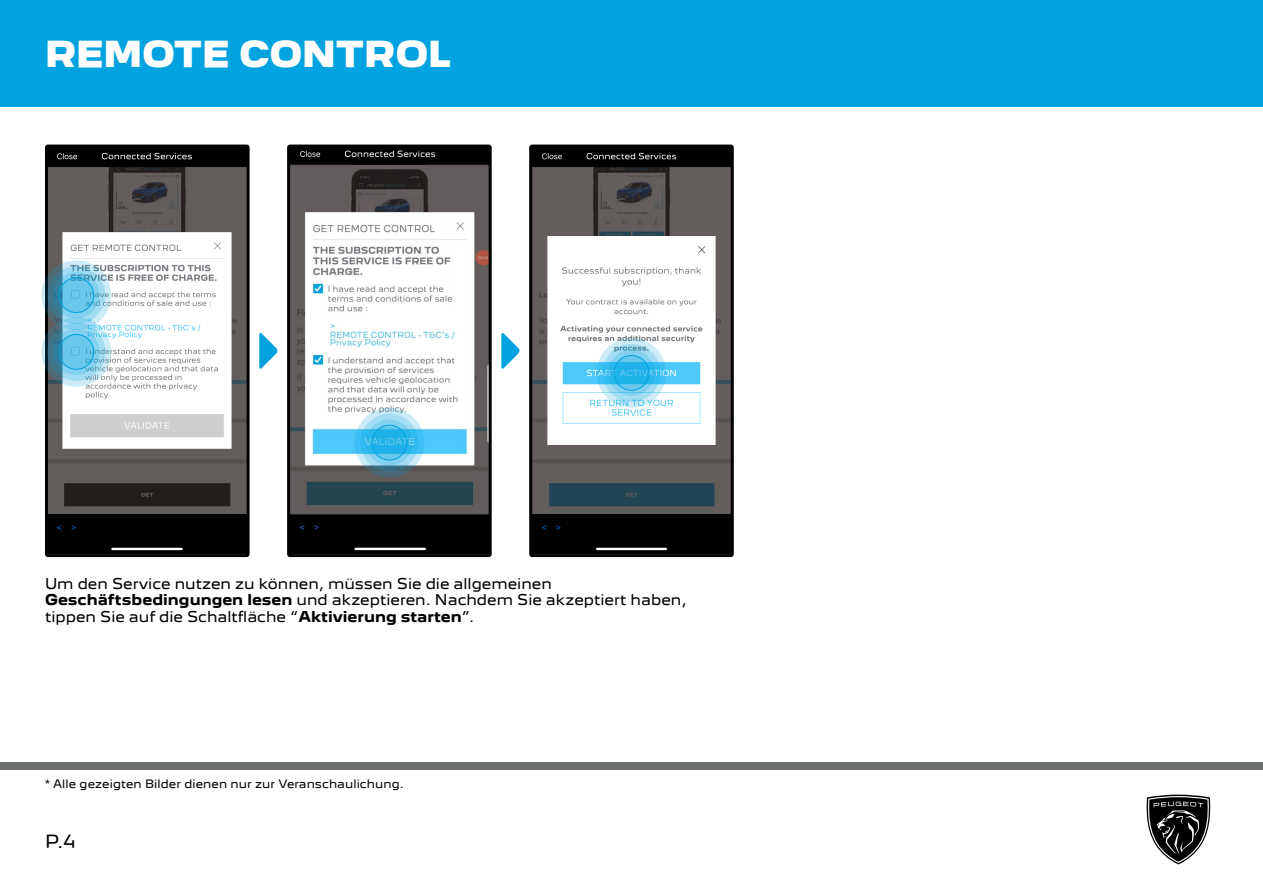
<style>
.page{position:relative;width:1263px;height:893px;background:#fff}
.page>*{position:absolute;margin:0;border:0;box-sizing:border-box;transform-origin:0 0}
.t1{font:900 33px "Peugeot New";color:#fff}
.t2{font:16.5px "Peugeot New";color:#000}
.t3{font:13.5px/16.2px "Peugeot New";color:#000}
.t4{font:10.5px "Peugeot New";letter-spacing:.01em;color:#000}
.s1{font-weight:700}
</style>
<div class="page">
<div style="left:0;top:762px;width:1263px;height:7px;background:#6c6f70"></div>
<div style="left:0;top:0;width:1263px;height:107px;background:#00a3e0"></div>
<svg style="left:1146px;top:795px;width:64px;height:69px"></svg>
<img style="left:49px;top:149px;width:197px;height:404px">
<div style="left:45px;top:145px;width:205px;height:412px;border:3px solid #000;border-radius:2px"></div>
<img style="left:291px;top:149px;width:197px;height:404px">
<div style="left:287px;top:145px;width:205px;height:412px;border:3px solid #000;border-radius:2px"></div>
<img style="left:533px;top:149px;width:197px;height:404px">
<div style="left:529px;top:145px;width:205px;height:412px;border:3px solid #000;border-radius:2px"></div>
<svg style="left:501px;top:333px;width:19px;height:36px"></svg>
<svg style="left:259px;top:333px;width:19px;height:36px"></svg>
<svg style="left:41px;top:260px;width:70px;height:70px"></svg>
<svg style="left:47px;top:266px;width:58px;height:58px"></svg>
<svg style="left:53px;top:272px;width:47px;height:46px"></svg>
<svg style="left:59px;top:278px;width:35px;height:35px"></svg>
<div style="left:59px;top:277px;width:35px;height:36px;border:1px solid #00a3e0;border-radius:50%"></div>
<svg style="left:41px;top:317px;width:70px;height:70px"></svg>
<svg style="left:47px;top:323px;width:58px;height:58px"></svg>
<svg style="left:53px;top:329px;width:47px;height:46px"></svg>
<svg style="left:59px;top:334px;width:35px;height:35px"></svg>
<div style="left:59px;top:334px;width:35px;height:36px;border:1px solid #00a3e0;border-radius:50%"></div>
<svg style="left:354px;top:408px;width:70px;height:69px"></svg>
<svg style="left:360px;top:414px;width:58px;height:58px"></svg>
<svg style="left:366px;top:419px;width:47px;height:47px"></svg>
<svg style="left:372px;top:425px;width:35px;height:35px"></svg>
<div style="left:372px;top:425px;width:35px;height:35px;border:1px solid #00a3e0;border-radius:50%"></div>
<svg style="left:597px;top:338px;width:69px;height:70px"></svg>
<svg style="left:602px;top:344px;width:58px;height:58px"></svg>
<svg style="left:608px;top:350px;width:47px;height:46px"></svg>
<svg style="left:614px;top:355px;width:35px;height:35px"></svg>
<div style="left:614px;top:355px;width:35px;height:36px;border:1px solid #00a3e0;border-radius:50%"></div>
<h1 class="t1" style="left:45px;top:27px;width:407px">REMOTE CONTROL</h1>
<p class="t3" style="left:45px;top:575px;width:643px">Um den Service nutzen zu können, müssen Sie die allgemeinen<br><span class="s1">Geschäftsbedingungen lesen</span> und akzeptieren. Nachdem Sie akzeptiert haben, tippen Sie auf die Schaltfläche “<span class="s1">Aktivierung starten</span>”.</p>
<p class="t4" style="left:45px;top:776px;width:360px">* Alle gezeigten Bilder dienen nur zur Veranschaulichung.</p>
<p class="t2" style="left:45px;top:828px;width:32px">P.4</p>
</div>
